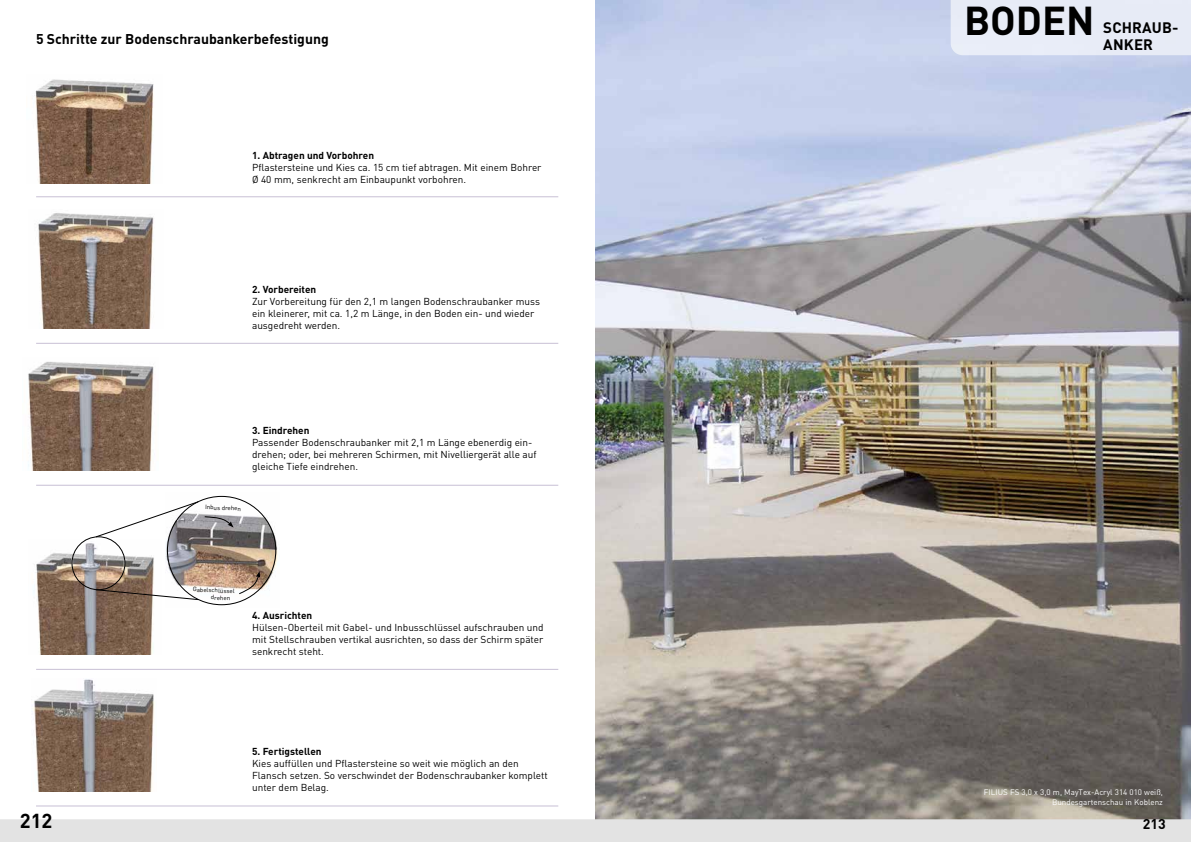
<style>
.page{position:relative;width:1191px;height:842px;background:#fff}
.page>*{position:absolute;margin:0;border:0;box-sizing:border-box;transform-origin:0 0}
.t1{font:700 39.8px "DINOT";color:#000}
.t2{font:700 20px "DINOT";color:#000}
.t3{font:700 15px/17px "DINOT";letter-spacing:.01em;color:#000}
.t4{font:700 14px "DINOT";color:#000}
.t5{font:10px/12px "DINOT";color:#000}
.t6{font:700 10px "DINOT";color:#000}
.t7{font:8px/10px "DINOT";color:#fff;text-align:right}
.t8{font:6.2px/7.2px "DINOT";color:#000}
</style>
<div class="page">
<img style="left:595px;top:0;width:596px;height:819px">
<div style="left:950px;top:0;width:241px;height:55px;background:#e7ebf6"></div>
<img style="left:28px;top:361px;width:126px;height:109px">
<img style="left:38px;top:213px;width:116px;height:116px">
<img style="left:35px;top:79px;width:119px;height:104px">
<img style="left:32px;top:679px;width:123px;height:112px">
<img style="left:33px;top:540px;width:121px;height:115px">
<img style="left:166px;top:495px;width:112px;height:111px">
<div style="left:72px;top:536px;width:53px;height:54px;border:1px solid #000;border-radius:50%"></div>
<svg style="left:95px;top:589px;width:104px;height:11px"></svg>
<svg style="left:95px;top:501px;width:138px;height:36px"></svg>
<svg style="left:239px;top:571px;width:21px;height:23px"></svg>
<hr style="left:36px;top:197px;width:522px;height:1px;background:#c8c0d5">
<hr style="left:36px;top:806px;width:522px;height:1px;background:#c8c0d5">
<hr style="left:36px;top:343px;width:522px;height:1px;background:#c8c0d5">
<hr style="left:36px;top:485px;width:522px;height:1px;background:#c8c0d5">
<hr style="left:36px;top:669px;width:522px;height:1px;background:#c8c0d5">
<div style="left:0;top:819px;width:1191px;height:23px;background:#e3e3e3"></div>
<h3 class="t4" style="left:36px;top:28px;width:294px">5 Schritte zur Bodenschraubankerbefestigung</h3>
<p class="t6" style="left:252px;top:148px;width:123px">1. Abtragen und Vorbohren</p>
<p class="t5" style="left:252px;top:161px;width:291px">Pflastersteine und Kies ca. 15 cm tief abtragen. Mit einem Bohrer<br>Ø 40 mm, senkrecht am Einbaupunkt vorbohren.</p>
<p class="t6" style="left:252px;top:281px;width:66px">2. Vorbereiten</p>
<p class="t5" style="left:252px;top:295px;width:289px">Zur Vorbereitung für den 2,1 m langen Bodenschraubanker muss ein kleinerer, mit ca. 1,2 m Länge, in den Boden ein- und wieder ausgedreht werden.</p>
<p class="t6" style="left:252px;top:423px;width:59px">3. Eindrehen</p>
<p class="t5" style="left:252px;top:436px;width:286px">Passender Bodenschraubanker mit 2,1 m Länge ebenerdig ein&shy;drehen; oder, bei mehreren Schirmen, mit Nivelliergerät alle auf gleiche Tiefe eindrehen.</p>
<p class="t8" style="left:205px;top:503px;width:38px;rotate:3deg">Inbus drehen</p>
<p class="t8" style="left:211px;top:586px;width:25px;text-indent:-18px;rotate:2deg">Gabelschlüssel drehen</p>
<p class="t6" style="left:252px;top:607px;width:62px">4. Ausrichten</p>
<p class="t5" style="left:252px;top:621px;width:293px;text-align:justify">Hülsen-Oberteil mit Gabel- und Inbusschlüssel aufschrauben und mit Stellschrauben vertikal ausrichten, so dass der Schirm später senkrecht steht.</p>
<p class="t6" style="left:252px;top:744px;width:71px">5. Fertigstellen</p>
<p class="t5" style="left:252px;top:757px;width:297px">Kies auffüllen und Pflastersteine so weit wie möglich an den<br>Flansch setzen. So verschwindet der Bodenschraubanker komplett unter dem Belag.</p>
<h1 class="t1" style="left:964px;top:-11px;width:132px">BODEN</h1>
<h3 class="t3" style="left:1103px;top:18px;width:77px">SCHRAUB-<br>ANKER</h3>
<p class="t7" style="left:984px;top:787px;width:180px">FILIUS FS 3,0 x 3,0 m, MayTex-Acryl 314 010 weiß,<br>Bundesgartenschau in Koblenz</p>
<h2 class="t2" style="left:20px;top:805px;width:34px">212</h2>
<h3 class="t4" style="left:1142px;top:813px;width:24px">213</h3>
</div>
